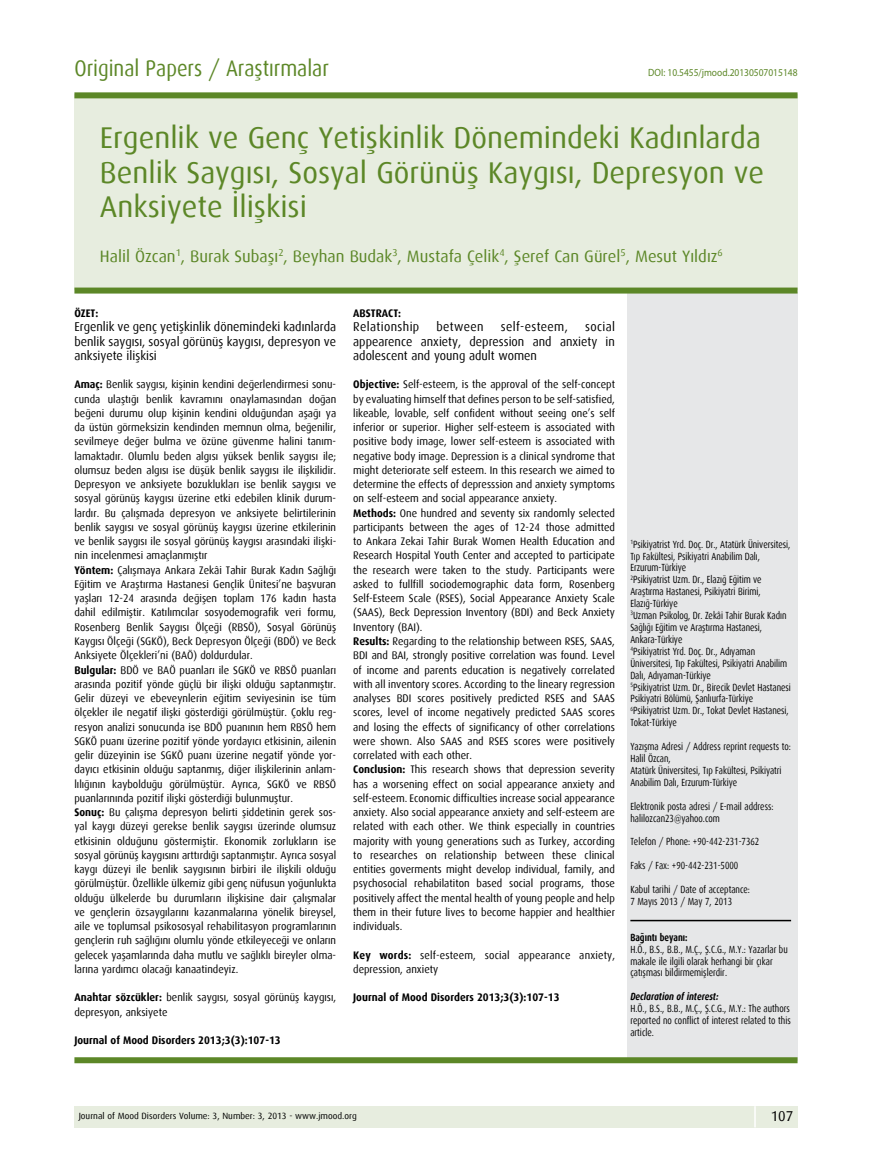
<style>
.page{position:relative;width:872px;height:1170px;background:#fff}
.page>*{position:absolute;margin:0;border:0;box-sizing:border-box;transform-origin:0 0}
.t1{font:30px/34.5px "Dax";color:#5c8727;text-align:justify}
.t2{font:22.5px "Dax";color:#5c8727;scale:.9 1}
.t3{font:16.5px "Dax";color:#5c8727}
.t4{font:14.25px "Dax";color:#000}
.t5{font:12.75px/14.2px "Dax";color:#000;text-align:justify;scale:.95 1}
.t6{font:12.75px "Dax";letter-spacing:.03em;color:#000;scale:.95 1}
.t7{font:10.95px/14.2px "Dax";color:#000;scale:.95 1}
.t8{font:700 10.95px "Dax";color:#000;scale:.95 1}
.t9{font:10.5px "Myriad Pro";color:#5c8727;scale:.9 1}
.t10{font:10.35px/11.9px "Dax";letter-spacing:-.005em;color:#000;scale:.81 1}
.t11{font:italic 700 10.35px "Dax";color:#000;scale:.81 1}
.t12{font:700 10.35px "Dax";color:#000;scale:.81 1}
.t13{font:9px "Dax";color:#000}
.s1{font-weight:700}
</style>
<div class="page">
<div style="left:74px;top:1106px;width:723px;height:21px;background:#e7eddf"></div>
<svg style="left:754px;top:1106px;width:1px;height:21px"></svg>
<div style="left:74px;top:95px;width:723px;height:195px;background:#e7eddf"></div>
<div style="left:627px;top:292px;width:170px;height:768px;background:#e6e7e8"></div>
<div style="left:74px;top:92px;width:723px;height:6px;background:#5c8727"></div>
<div style="left:74px;top:287px;width:723px;height:6px;background:#5c8727"></div>
<hr style="left:630px;top:919px;width:161px;height:2px;background:#000">
<div style="left:74px;top:1057px;width:723px;height:6px;background:#5c8727"></div>
<h2 class="t2" style="left:74px;top:56px;width:284px">Original Papers / Araştırmalar</h2>
<p class="t9" style="left:648px;top:66px;width:167px">DOI: 10.5455/jmood.20130507015148</p>
<h1 class="t1" style="left:100px;top:121px;width:665px">Ergenlik ve Genç Yetişkinlik Dönemindeki Kadınlarda Benlik Saygısı, Sosyal Görünüş Kaygısı, Depresyon ve Anksiyete İlişkisi</h1>
<h3 class="t3" style="left:100px;top:247px;width:624px">Halil Özcan<sup>1</sup>, Burak Subaşı<sup>2</sup>, Beyhan Budak<sup>3</sup>, Mustafa Çelik<sup>4</sup>, Şeref Can Gürel<sup>5</sup>, Mesut Yıldız<sup>6</sup></h3>
<p class="t8" style="left:74px;top:307px;width:27px">ÖZET:</p>
<p class="t5" style="left:74px;top:320px;width:277px">Ergenlik ve genç yetişkinlik dönemindeki kadınlarda benlik saygısı, sosyal görünüş kaygısı, depresyon ve anksiyete ilişkisi</p>
<p class="t7" style="left:74px;top:377px;width:277px"><span class="s1">Amaç:</span> Benlik saygısı, kişinin kendini değerlendirmesi sonu&shy;cunda ulaştığı benlik kavramını onaylamasından doğan beğeni durumu olup kişinin kendini olduğundan aşağı ya da üstün görmeksizin kendinden memnun olma, beğenilir, sevilmeye değer bulma ve özüne güvenme halini tanım&shy;lamaktadır. Olumlu beden algısı yüksek benlik saygısı ile; olumsuz beden algısı ise düşük benlik saygısı ile ilişkilidir.<br>Depresyon ve anksiyete bozuklukları ise benlik saygısı ve sosyal görünüş kaygısı üzerine etki edebilen klinik durum&shy;lardır. Bu çalışmada depresyon ve anksiyete belirtilerinin benlik saygısı ve sosyal görünüş kaygısı üzerine etkilerinin ve benlik saygısı ile sosyal görünüş kaygısı arasındaki ilişki&shy;nin incelenmesi amaçlanmıştır<br><span class="s1">Yöntem:</span> Çalışmaya Ankara Zekâi Tahir Burak Kadın Sağlığı Eğitim ve Araştırma Hastanesi Gençlik Ünitesi’ne başvuran yaşları 12-24 arasında değişen toplam 176 kadın hasta dahil edilmiştir. Katılımcılar sosyodemografik veri formu, Rosenberg Benlik Saygısı Ölçeği (RBSÖ), Sosyal Görünüş Kaygısı Ölçeği (SGKÖ), Beck Depresyon Ölçeği (BDÖ) ve Beck Anksiyete Ölçekleri’ni (BAÖ) doldurdular.<br><span class="s1">Bulgular:</span> BDÖ ve BAÖ puanları ile SGKÖ ve RBSÖ puanları arasında pozitif yönde güçlü bir ilişki olduğu saptanmıştır.<br>Gelir düzeyi ve ebeveynlerin eğitim seviyesinin ise tüm ölçekler ile negatif ilişki gösterdiği görülmüştür. Çoklu reg&shy;resyon analizi sonucunda ise BDÖ puanının hem RBSÖ hem SGKÖ puanı üzerine pozitif yönde yordayıcı etkisinin, ailenin gelir düzeyinin ise SGKÖ puanı üzerine negatif yönde yor&shy;dayıcı etkisinin olduğu saptanmış, diğer ilişkilerinin anlam&shy;lılığının kaybolduğu görülmüştür. Ayrıca, SGKÖ ve RBSÖ puanlarınında pozitif ilişki gösterdiği bulunmuştur.<br><span class="s1">Sonuç:</span> Bu çalışma depresyon belirti şiddetinin gerek sos&shy;yal kaygı düzeyi gerekse benlik saygısı üzerinde olumsuz etkisinin olduğunu göstermiştir. Ekonomik zorlukların ise sosyal görünüş kaygısını arttırdığı saptanmıştır. Ayrıca sosyal kaygı düzeyi ile benlik saygısının birbiri ile ilişkili olduğu görülmüştür. Özellikle ülkemiz gibi genç nüfusun yoğunlukta olduğu ülkelerde bu durumların ilişkisine dair çalışmalar ve gençlerin özsaygılarını kazanmalarına yönelik bireysel, aile ve toplumsal psikososyal rehabilitasyon programlarının gençlerin ruh sağlığını olumlu yönde etkileyeceği ve onların gelecek yaşamlarında daha mutlu ve sağlıklı bireyler olma&shy;larına yardımcı olacağı kanaatindeyiz.</p>
<p class="t7" style="left:74px;top:990px;width:277px"><span class="s1">Anahtar sözcükler:</span> benlik saygısı, sosyal görünüş kaygısı, depresyon, anksiyete</p>
<p class="t8" style="left:74px;top:1033px;width:219px">Journal of Mood Disorders 2013;3(3):107-13</p>
<p class="t8" style="left:353px;top:307px;width:52px">ABSTRACT:</p>
<p class="t6" style="left:353px;top:320px;width:71px">Relationship</p>
<p class="t6" style="left:436px;top:320px;width:51px">between</p>
<p class="t6" style="left:501px;top:320px;width:72px">self-esteem,</p>
<p class="t5" style="left:353px;top:320px;width:277px;text-indent:232px">social appearence anxiety, depression and anxiety in adolescent and young adult women</p>
<p class="t7" style="left:353px;top:377px;width:277px"><span class="s1">Objective:</span> Self-esteem, is the approval of the self-concept by evaluating himself that defines person to be self-satisfied, likeable, lovable, self confident without seeing one’s self inferior or superior. Higher self-esteem is associated with positive body image, lower self-esteem is associated with negative body image. Depression is a clinical syndrome that might deteriorate self esteem. In this research we aimed to determine the effects of depresssion and anxiety symptoms on self-esteem and social appearance anxiety.<br><span class="s1">Methods:</span> One hundred and seventy six randomly selected participants between the ages of 12-24 those admitted to Ankara Zekai Tahir Burak Women Health Education and Research Hospital Youth Center and accepted to participate the research were taken to the study. Participants were asked to fullfill sociodemographic data form, Rosenberg Self-Esteem Scale (RSES), Social Appearance Anxiety Scale (SAAS), Beck Depression Inventory (BDI) and Beck Anxiety Inventory (BAI).<br><span class="s1">Results:</span> Regarding to the relationship between RSES, SAAS, BDI and BAI, strongly positive correlation was found. Level of income and parents education is negatively correlated with all inventory scores. According to the lineary regression analyses BDI scores positively predicted RSES and SAAS scores, level of income negatively predicted SAAS scores and losing the effects of significancy of other correlations were shown. Also SAAS and RSES scores were positively correlated with each other.<br><span class="s1">Conclusion:</span> This research shows that depression severity has a worsening effect on social appearance anxiety and self-esteem. Economic difficulties increase social appearance anxiety. Also social appearance anxiety and self-esteem are related with each other. We think especially in countries majority with young generations such as Turkey, according to researches on relationship between these clinical entities goverments might develop individual, family, and psychosocial rehabilatiton based social programs, those positively affect the mental health of young people and help them in their future lives to become happier and healthier individuals.</p>
<p class="t7" style="left:353px;top:947px;width:277px"><span class="s1">Key words:</span> self-esteem, social appearance anxiety, depression, anxiety</p>
<p class="t8" style="left:353px;top:991px;width:219px">Journal of Mood Disorders 2013;3(3):107-13</p>
<p class="t10" style="left:630px;top:538px;width:200px"><sup>1</sup>Psikiyatrist Yrd. Doç. Dr., Atatürk Üniversitesi, Tıp Fakültesi, Psikiyatri Anabilim Dalı, Erzurum-Türkiye<br><sup>2</sup>Psikiyatrist Uzm. Dr., Elazığ Eğitim ve Araştırma Hastanesi, Psikiyatri Birimi, Elazığ-Türkiye<br><sup>3</sup>Uzman Psikolog, Dr. Zekâi Tahir Burak Kadın Sağlığı Eğitim ve Araştırma Hastanesi, Ankara-Türkiye<br><sup>4</sup>Psikiyatrist Yrd. Doç. Dr., Adıyaman Üniversitesi, Tıp Fakültesi, Psikiyatri Anabilim Dalı, Adıyaman-Türkiye<br><sup>5</sup>Psikiyatrist Uzm. Dr., Birecik Devlet Hastanesi Psikiyatri Bölümü, Şanlıurfa-Türkiye <sup>6</sup>Psikiyatrist Uzm. Dr., Tokat Devlet Hastanesi, Tokat-Türkiye</p>
<p class="t10" style="left:630px;top:740px;width:200px">Yazışma Adresi / Address reprint requests to:<br>Halil Özcan,<br>Atatürk Üniversitesi, Tıp Fakültesi, Psikiyatri Anabilim Dalı, Erzurum-Türkiye</p>
<p class="t10" style="left:630px;top:800px;width:178px">Elektronik posta adresi / E-mail address: halilozcan23@yahoo.com</p>
<p class="t10" style="left:630px;top:836px;width:161px">Telefon / Phone: +90-442-231-7362</p>
<p class="t10" style="left:630px;top:859px;width:135px">Faks / Fax: +90-442-231-5000</p>
<p class="t10" style="left:630px;top:883px;width:149px">Kabul tarihi / Date of acceptance:<br>7 Mayıs 2013 / May 7, 2013</p>
<p class="t12" style="left:630px;top:931px;width:72px">Bağıntı beyanı:</p>
<p class="t10" style="left:630px;top:943px;width:196px">H.Ö., B.S., B.B., M.Ç., Ş.C.G., M.Y.: Yazarlar bu makale ile ilgili olarak herhangi bir çıkar çatışması bildirmemişlerdir.</p>
<p class="t11" style="left:630px;top:990px;width:110px">Declaration of interest:</p>
<p class="t10" style="left:630px;top:1002px;width:199px;text-align:justify">H.Ö., B.S., B.B., M.Ç., Ş.C.G., M.Y.: The authors reported no conflict of interest related to this article.</p>
<p class="t13" style="left:79px;top:1111px;width:279px">Journal of Mood Disorders Volume: 3, Number: 3, 2013 - www.jmood.org</p>
<h3 class="t4" style="left:770px;top:1108px;width:24px">107</h3>
</div>
